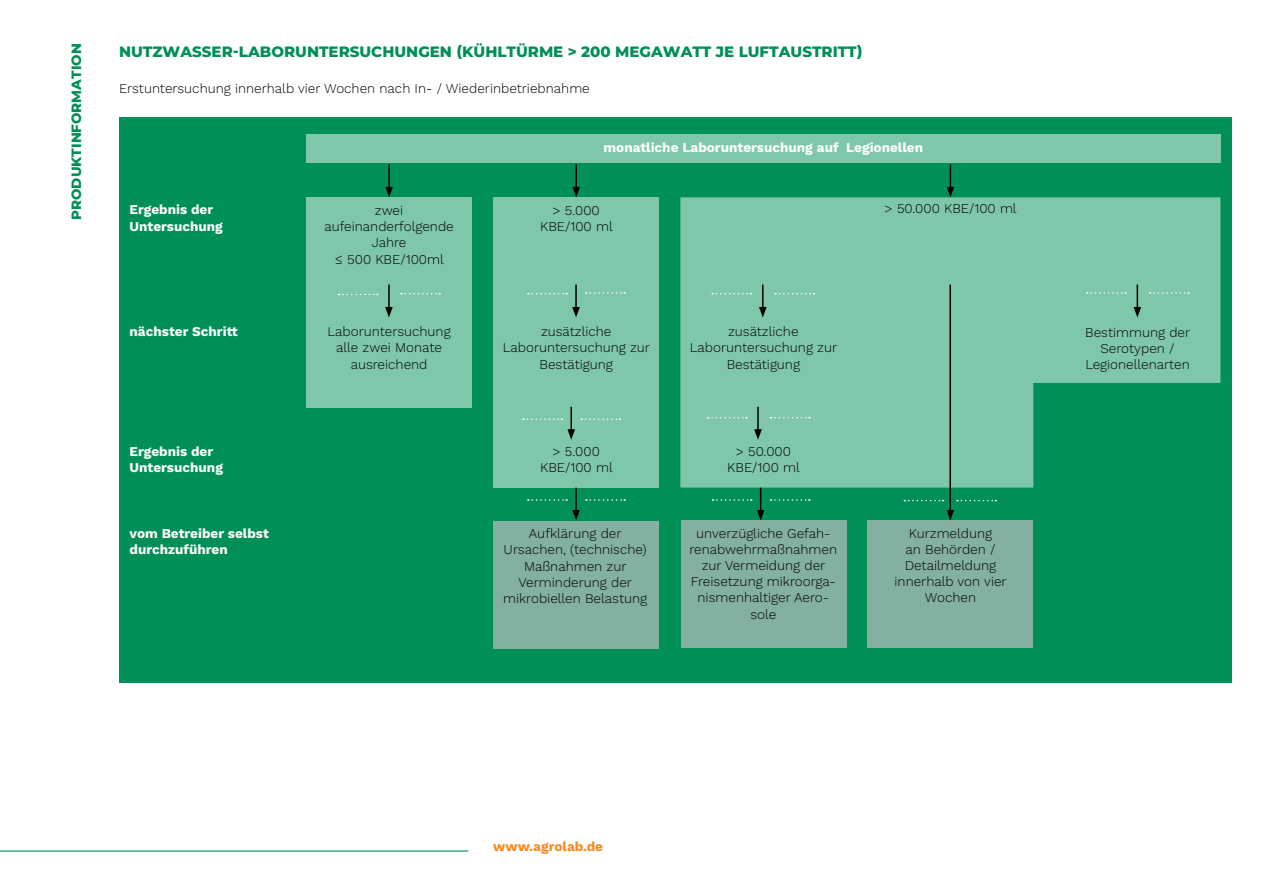
<style>
.page{position:relative;width:1263px;height:893px;background:#fff}
.page>*{position:absolute;margin:0;border:0;box-sizing:border-box;transform-origin:0 0}
.t1{font:100 15px "Montserrat";color:#009057}
.t2{font:300 13.5px/16.2px "Work Sans";color:#000;text-align:center}
.t3{font:700 13.5px/16.2px "Work Sans";color:#fff}
.t4{font:100 13.5px "Montserrat";color:#009057}
.t5{font:700 13.5px "Work Sans";color:#f68b1f}
</style>
<div class="page">
<div style="left:119px;top:117px;width:1112px;height:565px;background:#009057"></div>
<div style="left:306px;top:197px;width:166px;height:211px;background:#7fc7aa"></div>
<div style="left:681px;top:521px;width:165px;height:127px;background:#83b0a0"></div>
<div style="left:306px;top:134px;width:914px;height:29px;background:#7fc7aa"></div>
<div style="left:493px;top:197px;width:166px;height:291px;background:#7fc7aa"></div>
<svg style="left:680px;top:197px;width:540px;height:291px;background:#6ebf9f"></svg>
<div style="left:493px;top:521px;width:166px;height:127px;background:#83b0a0"></div>
<div style="left:867px;top:521px;width:166px;height:127px;background:#83b0a0"></div>
<hr style="left:0;top:850px;width:468px;height:2px;background:#009057">
<hr style="left:388px;top:284px;width:2px;height:25px;background:#000">
<svg style="left:385px;top:307px;width:8px;height:10px"></svg>
<svg style="left:528px;top:293px;width:39px;height:1px"></svg>
<svg style="left:339px;top:294px;width:39px;height:1px"></svg>
<svg style="left:401px;top:293px;width:39px;height:1px"></svg>
<hr style="left:575px;top:284px;width:2px;height:25px;background:#000">
<svg style="left:572px;top:307px;width:8px;height:10px"></svg>
<svg style="left:759px;top:284px;width:8px;height:33px"></svg>
<hr style="left:1136px;top:284px;width:2px;height:25px;background:#000">
<svg style="left:1133px;top:307px;width:8px;height:10px"></svg>
<hr style="left:570px;top:407px;width:2px;height:25px;background:#000">
<svg style="left:567px;top:429px;width:8px;height:11px"></svg>
<hr style="left:757px;top:407px;width:2px;height:25px;background:#000">
<svg style="left:754px;top:429px;width:8px;height:11px"></svg>
<svg style="left:586px;top:292px;width:39px;height:2px"></svg>
<svg style="left:581px;top:418px;width:39px;height:2px"></svg>
<svg style="left:523px;top:418px;width:39px;height:2px"></svg>
<svg style="left:775px;top:293px;width:39px;height:1px"></svg>
<svg style="left:712px;top:293px;width:39px;height:1px"></svg>
<svg style="left:1150px;top:292px;width:39px;height:2px"></svg>
<svg style="left:1087px;top:292px;width:39px;height:2px"></svg>
<svg style="left:771px;top:417px;width:39px;height:1px"></svg>
<svg style="left:708px;top:417px;width:39px;height:1px"></svg>
<hr style="left:575px;top:488px;width:2px;height:24px;background:#000">
<svg style="left:572px;top:510px;width:8px;height:11px"></svg>
<svg style="left:586px;top:499px;width:39px;height:2px"></svg>
<svg style="left:528px;top:499px;width:39px;height:2px"></svg>
<svg style="left:770px;top:499px;width:40px;height:2px"></svg>
<svg style="left:712px;top:488px;width:52px;height:33px"></svg>
<hr style="left:949px;top:284px;width:2px;height:228px;background:#000">
<svg style="left:946px;top:510px;width:8px;height:11px"></svg>
<svg style="left:957px;top:500px;width:39px;height:1px"></svg>
<svg style="left:904px;top:500px;width:39px;height:1px"></svg>
<hr style="left:388px;top:164px;width:2px;height:25px;background:#000">
<svg style="left:385px;top:187px;width:8px;height:10px"></svg>
<svg style="left:946px;top:164px;width:8px;height:33px"></svg>
<hr style="left:575px;top:164px;width:2px;height:25px;background:#000">
<svg style="left:572px;top:187px;width:8px;height:10px"></svg>
<p class="t4" style="left:67px;top:220px;width:178px;rotate:-90deg">PRODUKTINFORMATION</p>
<p class="t1" style="left:119px;top:42px;width:745px">NUTZWASSER-LABORUNTERSUCHUNGEN (KÜHLTÜRME &gt; 200 MEGAWATT JE LUFTAUSTRITT)</p>
<p class="t2" style="left:119px;top:81px;width:472px">Erstuntersuchung innerhalb vier Wochen nach In- / Wiederinbetriebnahme</p>
<p class="t3" style="left:604px;top:140px;width:321px">monatliche Laboruntersuchung auf Legionellen</p>
<p class="t3" style="left:130px;top:202px;width:95px">Ergebnis der<br>Untersuchung</p>
<p class="t2" style="left:324px;top:203px;width:131px">zwei aufeinanderfolgende<br>Jahre<br>≤ 500 KBE/100ml</p>
<p class="t2" style="left:540px;top:202px;width:74px">&gt; 5.000<br>KBE/100 ml</p>
<p class="t2" style="left:885px;top:201px;width:134px">&gt; 50.000 KBE/100 ml</p>
<p class="t2" style="left:503px;top:324px;width:149px">zusätzliche<br>Laboruntersuchung zur<br>Bestätigung</p>
<p class="t2" style="left:328px;top:324px;width:125px">Laboruntersuchung alle zwei Monate ausreichend</p>
<p class="t2" style="left:1085px;top:325px;width:107px">Bestimmung der<br>Serotypen /<br>Legionellenarten</p>
<p class="t3" style="left:130px;top:324px;width:110px">nächster Schritt</p>
<p class="t2" style="left:690px;top:324px;width:149px">zusätzliche<br>Laboruntersuchung zur<br>Bestätigung</p>
<p class="t3" style="left:130px;top:444px;width:95px">Ergebnis der<br>Untersuchung</p>
<p class="t3" style="left:130px;top:526px;width:141px">vom Betreiber selbst durchzuführen</p>
<p class="t2" style="left:540px;top:444px;width:74px">&gt; 5.000<br>KBE/100 ml</p>
<p class="t2" style="left:727px;top:444px;width:74px">&gt; 50.000<br>KBE/100 ml</p>
<p class="t2" style="left:503px;top:526px;width:146px">Aufklärung der<br>Ursachen, (technische)<br>Maßnahmen zur<br>Verminderung der mikrobiellen Belastung</p>
<p class="t2" style="left:689px;top:525px;width:149px">unverzügliche Gefah&shy;renabwehrmaßnahmen zur Vermeidung der<br>Freisetzung mikroorga&shy;nismenhaltiger Aero&shy;sole</p>
<p class="t2" style="left:894px;top:525px;width:114px">Kurzmeldung<br>an Behörden /<br>Detailmeldung innerhalb von vier<br>Wochen</p>
<p class="t5" style="left:493px;top:838px;width:111px">www.agrolab.de</p>
</div>
